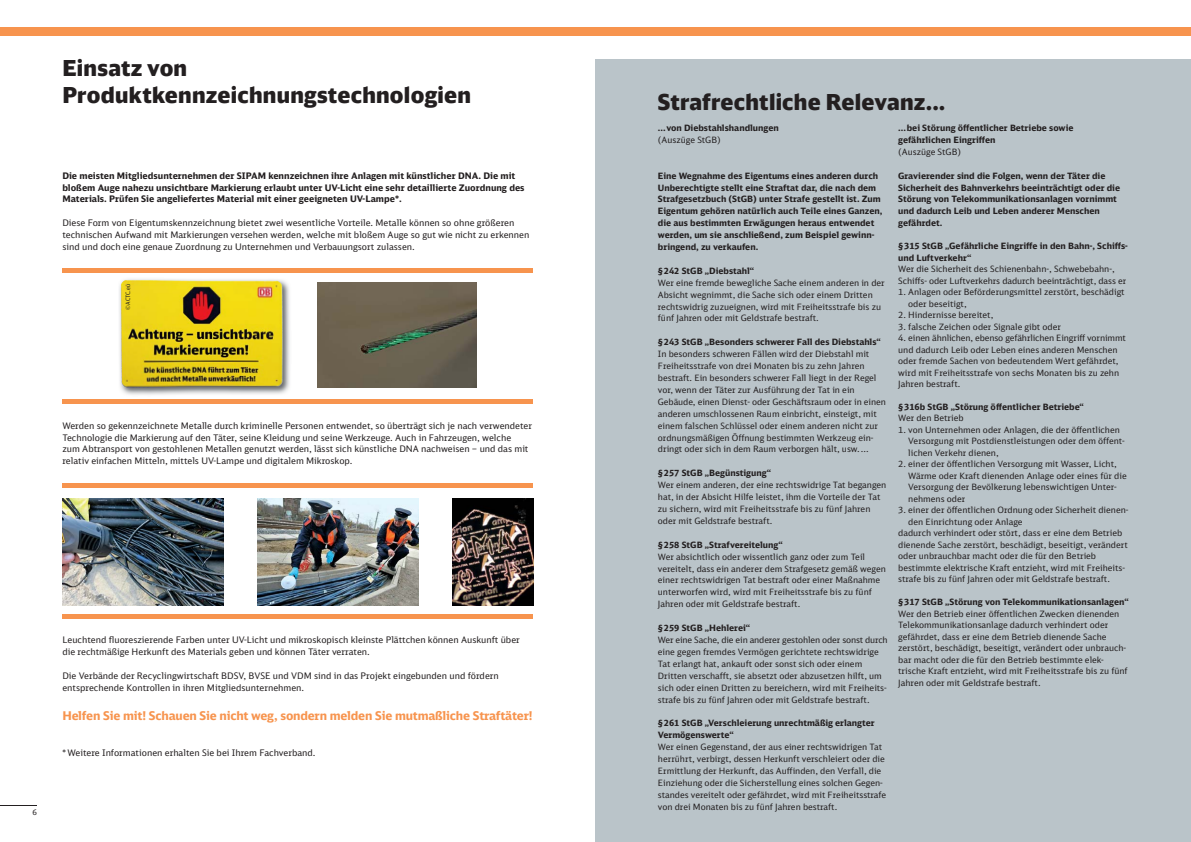
<style>
.page{position:relative;width:1191px;height:842px;background:#fff}
.page>*{position:absolute;margin:0;border:0;box-sizing:border-box;transform-origin:0 0}
.t1{font:900 22px/27.5px "DB Head";letter-spacing:.015em;color:#231f20}
.t2{font:700 12px "DB Sans";letter-spacing:-.015em;color:#f7944e}
.t3{font:9px/11.9px "DB Sans";color:#231f20}
.t4{font:700 9px/11.9px "DB Sans";color:#231f20}
.t5{font:8.7px/11.9px "DB Sans";color:#231f20}
.t6{font:700 8.7px/11.9px "DB Sans";color:#231f20}
.t7{font:7.5px "DB Sans";color:#231f20}
.t8{font:6px "DB Sans Cond";letter-spacing:-.01em;color:#231f20}
</style>
<div class="page">
<hr style="left:0;top:805px;width:37px;height:1px;background:#231f20">
<div style="left:595px;top:60px;width:596px;height:782px;background:#bac4c9"></div>
<div style="left:0;top:28px;width:1191px;height:8px;background:#f7944e"></div>
<img style="left:119px;top:279px;width:171px;height:116px">
<img style="left:280px;top:283px;width:3px;height:81px">
<img style="left:318px;top:282px;width:158px;height:105px">
<hr style="left:62px;top:268px;width:471px;height:4px;background:#f7944e">
<hr style="left:62px;top:400px;width:471px;height:4px;background:#f7944e">
<hr style="left:62px;top:483px;width:471px;height:4px;background:#f7944e">
<hr style="left:62px;top:615px;width:471px;height:4px;background:#f7944e">
<img style="left:62px;top:499px;width:162px;height:107px">
<img style="left:257px;top:499px;width:162px;height:107px">
<img style="left:452px;top:499px;width:81px;height:107px">
<h1 class="t1" style="left:62px;top:55px;width:410px">Einsatz von<br>Produktkennzeichnungstechnologien</h1>
<p class="t4" style="left:62px;top:170px;width:464px">Die meisten Mitgliedsunternehmen der SIPAM kennzeichnen ihre Anlagen mit künstlicher DNA. Die mit bloßem Auge nahezu unsichtbare Markierung erlaubt unter UV-Licht eine sehr detaillierte Zuordnung des<br>Materials. Prüfen Sie angeliefertes Material mit einer geeigneten UV-Lampe*.</p>
<p class="t3" style="left:62px;top:218px;width:468px">Diese Form von Eigentumskennzeichnung bietet zwei wesentliche Vorteile. Metalle können so ohne größeren technischen Aufwand mit Markierungen versehen werden, welche mit bloßem Auge so gut wie nicht zu erkennen sind und doch eine genaue Zuordnung zu Unternehmen und Verbauungsort zulassen.</p>
<p class="t8" style="left:125px;top:310px;width:28px;rotate:-90deg">© ACTC.eu</p>
<p class="t3" style="left:62px;top:420px;width:471px">Werden so gekennzeichnete Metalle durch kriminelle Personen entwendet, so überträgt sich je nach verwendeter Technologie die Markierung auf den Täter, seine Kleidung und seine Werkzeuge. Auch in Fahrzeugen, welche<br>zum Abtransport von gestohlenen Metallen genutzt werden, lässt sich künstliche DNA nachweisen – und das mit relativ einfachen Mitteln, mittels UV-Lampe und digitalem Mikroskop.</p>
<p class="t7" style="left:32px;top:809px;width:6px">6</p>
<p class="t3" style="left:62px;top:634px;width:459px">Leuchtend fluoreszierende Farben unter UV-Licht und mikroskopisch kleinste Plättchen können Auskunft über die rechtmäßige Herkunft des Materials geben und können Täter verraten.</p>
<p class="t3" style="left:62px;top:670px;width:438px">Die Verbände der Recyclingwirtschaft BDSV, BVSE und VDM sind in das Projekt eingebunden und fördern entsprechende Kontrollen in ihren Mitgliedsunternehmen.</p>
<h2 class="t2" style="left:62px;top:711px;width:472px">Helfen Sie mit! Schauen Sie nicht weg, sondern melden Sie mutmaßliche Straftäter!</h2>
<p class="t3" style="left:62px;top:747px;width:255px">* Weitere Informationen erhalten Sie bei Ihrem Fachverband.</p>
<h1 class="t1" style="left:658px;top:89px;width:289px">Strafrechtliche Relevanz...</h1>
<p class="t6" style="left:658px;top:123px;width:122px">... von Diebstahlshandlungen</p>
<p class="t5" style="left:658px;top:134px;width:64px">(Auszüge StGB)</p>
<p class="t6" style="left:658px;top:170px;width:226px">Eine Wegnahme des Eigentums eines anderen durch Unberechtigte stellt eine Straftat dar, die nach dem Strafgesetzbuch (StGB) unter Strafe gestellt ist. Zum Eigentum gehören natürlich auch Teile eines Ganzen, die aus bestimmten Erwägungen heraus entwendet werden, um sie anschließend, zum Beispiel gewinn&shy;bringend, zu verkaufen.</p>
<p class="t6" style="left:658px;top:265px;width:98px">§ 242 StGB „Diebstahl“</p>
<p class="t5" style="left:658px;top:277px;width:228px">Wer eine fremde bewegliche Sache einem anderen in der Absicht wegnimmt, die Sache sich oder einem Dritten rechtswidrig zuzueignen, wird mit Freiheitsstrafe bis zu fünf Jahren oder mit Geldstrafe bestraft.</p>
<p class="t6" style="left:658px;top:337px;width:224px">§ 243 StGB „Besonders schwerer Fall des Diebstahls“</p>
<p class="t5" style="left:658px;top:349px;width:230px">In besonders schweren Fällen wird der Diebstahl mit Freiheitsstrafe von drei Monaten bis zu zehn Jahren bestraft. Ein besonders schwerer Fall liegt in der Regel vor, wenn der Täter zur Ausführung der Tat in ein Gebäude, einen Dienst- oder Geschäftsraum oder in einen anderen umschlossenen Raum einbricht, einsteigt, mit einem falschen Schlüssel oder einem anderen nicht zur ordnungsmäßigen Öffnung bestimmten Werkzeug ein&shy;dringt oder sich in dem Raum verborgen hält, usw. ...</p>
<p class="t6" style="left:658px;top:468px;width:115px">§ 257 StGB „Begünstigung“</p>
<p class="t5" style="left:658px;top:480px;width:230px">Wer einem anderen, der eine rechtswidrige Tat begangen hat, in der Absicht Hilfe leistet, ihm die Vorteile der Tat zu sichern, wird mit Freiheitsstrafe bis zu fünf Jahren oder mit Geldstrafe bestraft.</p>
<p class="t6" style="left:658px;top:539px;width:126px">§ 258 StGB „Strafvereitelung“</p>
<p class="t5" style="left:658px;top:551px;width:229px">Wer absichtlich oder wissentlich ganz oder zum Teil vereitelt, dass ein anderer dem Strafgesetz gemäß wegen einer rechtswidrigen Tat bestraft oder einer Maßnahme unterworfen wird, wird mit Freiheitsstrafe bis zu fünf Jahren oder mit Geldstrafe bestraft.</p>
<p class="t6" style="left:658px;top:623px;width:94px">§ 259 StGB „Hehlerei“</p>
<p class="t5" style="left:658px;top:634px;width:231px">Wer eine Sache, die ein anderer gestohlen oder sonst durch eine gegen fremdes Vermögen gerichtete rechtswidrige Tat erlangt hat, ankauft oder sonst sich oder einem Dritten verschafft, sie absetzt oder abzusetzen hilft, um sich oder einen Dritten zu bereichern, wird mit Freiheits&shy;strafe bis zu fünf Jahren oder mit Geldstrafe bestraft.</p>
<p class="t6" style="left:658px;top:718px;width:218px">§ 261 StGB „Verschleierung unrechtmäßig erlangter<br>Vermögenswerte“</p>
<p class="t5" style="left:658px;top:741px;width:230px">Wer einen Gegenstand, der aus einer rechtswidrigen Tat herrührt, verbirgt, dessen Herkunft verschleiert oder die Ermittlung der Herkunft, das Auffinden, den Verfall, die Einziehung oder die Sicherstellung eines solchen Gegen&shy;standes vereitelt oder gefährdet, wird mit Freiheitsstrafe von drei Monaten bis zu fünf Jahren bestraft.</p>
<p class="t6" style="left:898px;top:123px;width:177px">... bei Störung öffentlicher Betriebe sowie gefährlichen Eingriffen</p>
<p class="t5" style="left:898px;top:146px;width:64px">(Auszüge StGB)</p>
<p class="t6" style="left:898px;top:170px;width:223px">Gravierender sind die Folgen, wenn der Täter die Sicherheit des Bahnverkehrs beeinträchtigt oder die Störung von Telekommunikationsanlagen vornimmt und dadurch Leib und Leben anderer Menschen gefährdet.</p>
<p class="t6" style="left:898px;top:241px;width:231px;line-height:11.5px">§ 315 StGB „Gefährliche Eingriffe in den Bahn-, Schiffs&shy;und Luftverkehr“</p>
<p class="t5" style="left:898px;top:264px;width:230px;line-height:11.5px">Wer die Sicherheit des Schienenbahn-, Schwebebahn-,<br>Schiffs- oder Luftverkehrs dadurch beeinträchtigt, dass er</p>
<p class="t5" style="left:908px;top:287px;width:218px;line-height:11.5px;text-indent:-10px">1. Anlagen oder Beförderungsmittel zerstört, beschädigt oder beseitigt,</p>
<p class="t5" style="left:898px;top:310px;width:97px">2. Hindernisse bereitet,</p>
<p class="t5" style="left:898px;top:321px;width:164px">3. falsche Zeichen oder Signale gibt oder</p>
<p class="t5" style="left:898px;top:333px;width:229px;line-height:11.5px">4. einen ähnlichen, ebenso gefährlichen Eingriff vornimmt und dadurch Leib oder Leben eines anderen Menschen oder fremde Sachen von bedeutendem Wert gefährdet, wird mit Freiheitsstrafe von sechs Monaten bis zu zehn Jahren bestraft.</p>
<p class="t6" style="left:898px;top:402px;width:187px">§ 316b StGB „Störung öffentlicher Betriebe“</p>
<p class="t5" style="left:898px;top:413px;width:67px">Wer den Betrieb</p>
<p class="t5" style="left:908px;top:425px;width:218px;line-height:11.5px;text-indent:-10px">1. von Unternehmen oder Anlagen, die der öffentlichen<br>Versorgung mit Postdienstleistungen oder dem öffent&shy;lichen Verkehr dienen,</p>
<p class="t5" style="left:908px;top:459px;width:220px;line-height:11.5px;text-indent:-10px">2. einer der öffentlichen Versorgung mit Wasser, Licht, Wärme oder Kraft dienenden Anlage oder eines für die Versorgung der Bevölkerung lebenswichtigen Unter&shy;nehmens oder</p>
<p class="t5" style="left:898px;top:505px;width:232px">3. einer der öffentlichen Ordnung oder Sicherheit dienen-</p>
<p class="t5" style="left:908px;top:516px;width:116px">den Einrichtung oder Anlage</p>
<p class="t5" style="left:898px;top:528px;width:226px">dadurch verhindert oder stört, dass er eine dem Betrieb</p>
<p class="t5" style="left:898px;top:539px;width:231px">dienende Sache zerstört, beschädigt, beseitigt, verändert</p>
<p class="t5" style="left:898px;top:551px;width:199px">oder unbrauchbar macht oder die für den Betrieb</p>
<p class="t5" style="left:898px;top:562px;width:228px">bestimmte elektrische Kraft entzieht, wird mit Freiheits-</p>
<p class="t5" style="left:898px;top:574px;width:213px">strafe bis zu fünf Jahren oder mit Geldstrafe bestraft.</p>
<p class="t6" style="left:898px;top:597px;width:232px">§ 317 StGB „Störung von Telekommunikationsanlagen“</p>
<p class="t5" style="left:898px;top:608px;width:231px;line-height:11.5px">Wer den Betrieb einer öffentlichen Zwecken dienenden Telekommunikationsanlage dadurch verhindert oder gefährdet, dass er eine dem Betrieb dienende Sache zerstört, beschädigt, beseitigt, verändert oder unbrauch&shy;bar macht oder die für den Betrieb bestimmte elek&shy;trische Kraft entzieht, wird mit Freiheitsstrafe bis zu fünf Jahren oder mit Geldstrafe bestraft.</p>
</div>
